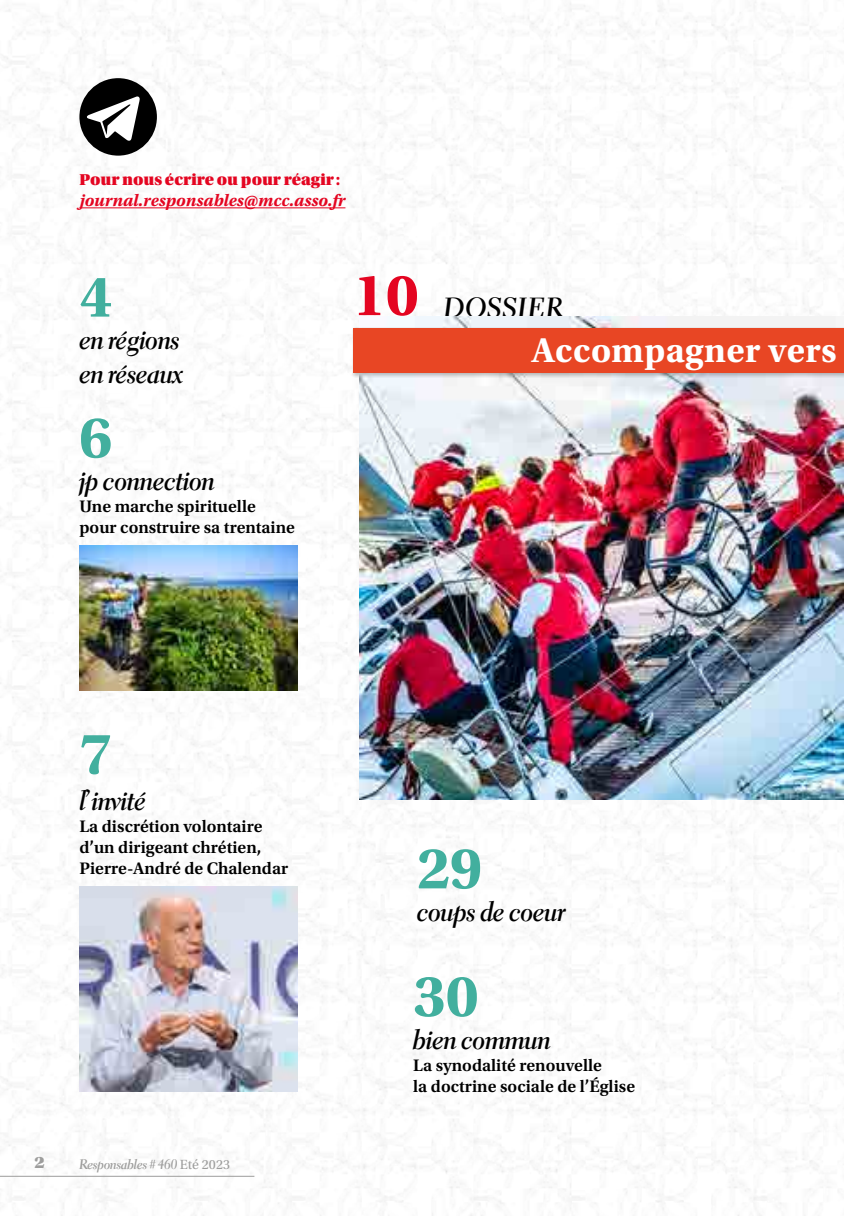
<style>
.page{position:relative;width:844px;height:1216px;background:#fff}
.page>*{position:absolute;margin:0;border:0;box-sizing:border-box;transform-origin:0 0}
.t1{font:700 61.25px "Utopia Std";color:#42af9e}
.t2{font:700 36.05px "Utopia Std";letter-spacing:.01em;color:#fff}
.t3{font:28px/33.6px "Electra LT Std Bold Cursive Dis";color:#000}
.t4{font:28px "Electra LT Std Bold Cursive Dis";letter-spacing:.05em;color:#000}
.t5{font:600 17.5px/21px "Utopia Std";color:#000}
.t6{font:italic 700 17.5px "Utopia Std";color:#e40521}
.t7{font:17.5px "Utopia Std Black Headline";color:#9d9d9c}
.t8{font:16.62px "Utopia Std Black Headline";color:#e40521}
.t9{font:14px "Electra LT Std Bold Cursive Dis";color:#9d9d9c}
.s1{font-family:"Utopia Std";font-weight:700;font-size:61.25px;color:#e40521}
.s2{font-family:"Utopia Std"}
</style>
<div class="page">
<img style="left:0;top:0;width:843px;height:1215px">
<hr style="left:0;top:1175px;width:254px;height:1px;background:#9d9d9c">
<img style="left:359px;top:317px;width:484px;height:482px">
<div style="left:352px;top:327px;width:491px;height:50px;background:#000;opacity:.25"></div>
<div style="left:353px;top:328px;width:490px;height:45px;background:#e84624"></div>
<img style="left:79px;top:546px;width:219px;height:144px">
<div style="left:79px;top:78px;width:78px;height:78px;background:#000;border-radius:50%"></div>
<svg style="left:87px;top:96px;width:53px;height:45px"></svg>
<hr style="left:79px;top:207px;width:266px;height:1px;background:#e40521">
<img style="left:79px;top:886px;width:219px;height:205px">
<p class="t8" style="left:79px;top:173px;width:262px">Pour nous écrire ou pour réagir :</p>
<p class="t6" style="left:79px;top:193px;width:267px">journal.responsables@mcc.asso.fr</p>
<h1 class="t1" style="left:79px;top:272px;width:34px">4</h1>
<h3 class="t3" style="left:79px;top:326px;width:104px">en régions en réseaux</h3>
<h1 class="t1" style="left:79px;top:413px;width:34px">6</h1>
<h3 class="t3" style="left:79px;top:466px;width:137px">jp connection</h3>
<p class="t5" style="left:79px;top:496px;width:217px">Une marche spirituelle pour construire sa trentaine</p>
<h3 class="t4" style="left:353px;top:297px;width:211px"><span class="s1">10</span> DOSSIER</h3>
<h2 class="t2" style="left:531px;top:335px;width:307px">Accompagner vers</h2>
<h1 class="t1" style="left:79px;top:729px;width:34px">7</h1>
<h3 class="t3" style="left:79px;top:786px;width:68px">l invité</h3>
<h3 class="t3" style="left:86px;top:769px;width:8px">,</h3>
<p class="t5" style="left:79px;top:816px;width:210px">La discrétion volontaire d’un dirigeant chrétien,<br>Pierre-André de Chalendar</p>
<p class="t7" style="left:35px;top:1155px;width:12px">2</p>
<p class="t9" style="left:79px;top:1158px;width:152px">Responsables # 460 <span class="s2">Eté 2023</span></p>
<h1 class="t1" style="left:417px;top:843px;width:67px">29</h1>
<h3 class="t3" style="left:417px;top:897px;width:150px">coups de coeur</h3>
<h1 class="t1" style="left:413px;top:971px;width:67px">30</h1>
<h3 class="t3" style="left:413px;top:1025px;width:139px">bien commun</h3>
<p class="t5" style="left:413px;top:1054px;width:223px">La synodalité renouvelle<br>la doctrine sociale de l’Église</p>
</div>
